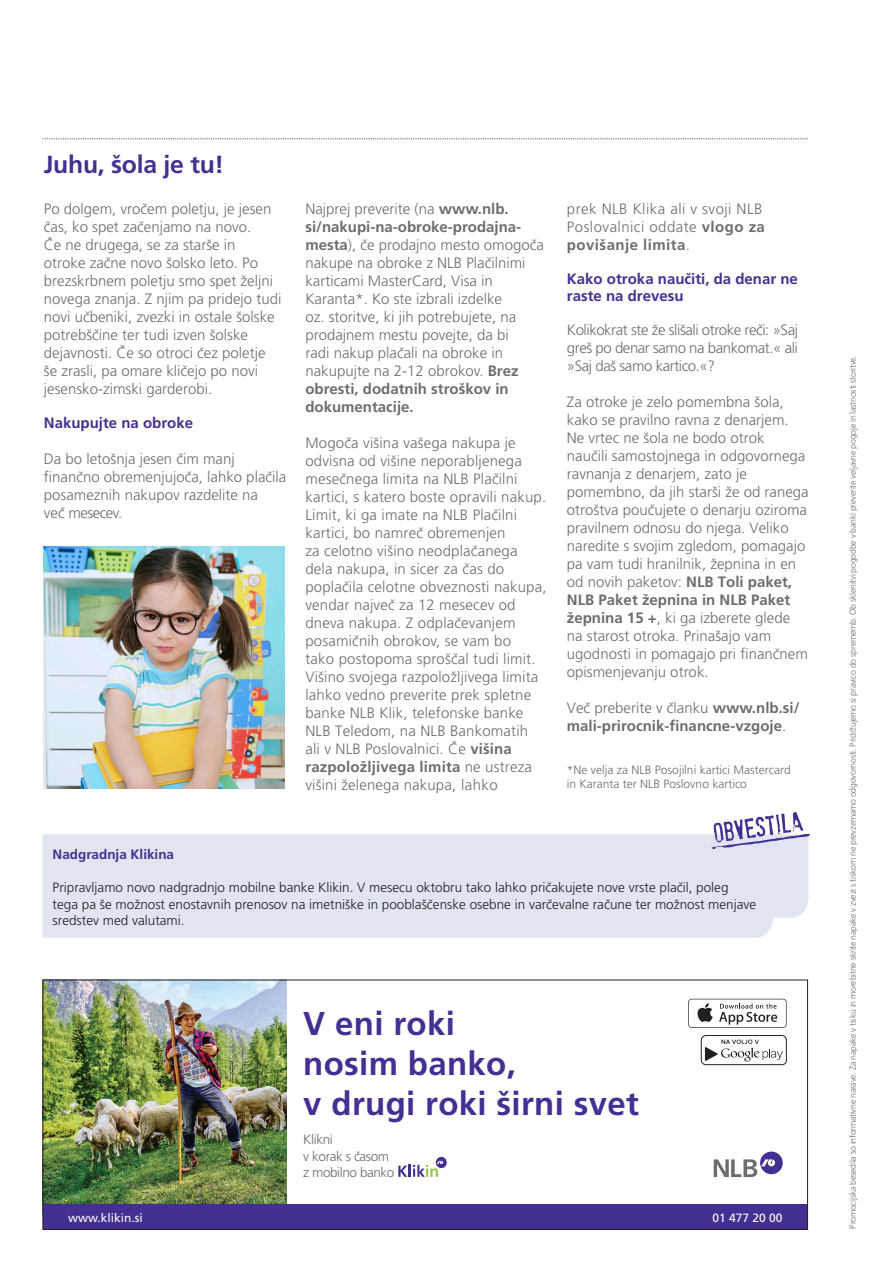
<style>
.page{position:relative;width:893px;height:1263px;background:#fff}
.page>*{position:absolute;margin:0;border:0;box-sizing:border-box;transform-origin:0 0}
.t1{font:700 33px "Frutiger LT Std";letter-spacing:.01em;color:#452f92}
.t2{font:700 24.75px "Frutiger LT Std";letter-spacing:-.01em;color:#452f92}
.t3{font:300 15px/18px "Frutiger LT Std";color:#6c6d70}
.t4{font:300 15px/18px "Frutiger LT Std";letter-spacing:.03em;color:#6c6d70}
.t5{font:700 15px/18px "Frutiger LT Std";color:#6c6d70}
.t6{font:700 15px/16.5px "Frutiger LT Std";color:#452f92}
.t7{font:300 15px "Frutiger LT Std";letter-spacing:-.035em;color:#6c6d70}
.t8{font:300 13.5px/16.5px "Frutiger LT Std";color:#231f20}
.t9{font:300 13.5px "Frutiger LT Std";letter-spacing:-.03em;color:#6c6d70}
.t10{font:700 13.5px "Frutiger LT Std";color:#452f92}
.t11{font:300 12px/14.4px "Frutiger LT Std";color:#6c6d70}
.t12{font:12px "Frutiger LT Std";color:#fff}
.t13{font:300 8.7px "Frutiger LT Std";letter-spacing:-.025em;color:#6c6d70}
.s1{font-weight:700}
.s2{font-weight:300}
</style>
<div class="page">
<svg style="left:43px;top:138px;width:765px;height:1px"></svg>
<img style="left:45px;top:982px;width:241px;height:222px">
<div style="left:43px;top:1204px;width:764px;height:26px;background:#452f92"></div>
<div style="left:760px;top:1151px;width:23px;height:23px;background:#452f92;border-radius:50%"></div>
<svg style="left:714px;top:1159px;width:61px;height:18px"></svg>
<div style="left:43px;top:980px;width:765px;height:250px;border:1px solid #231f20"></div>
<div style="left:42px;top:834px;width:766px;height:104px;background:#e0e5f1"></div>
<svg style="left:712px;top:812px;width:98px;height:37px"></svg>
<div style="left:701px;top:1035px;width:85px;height:30px;border:1px solid #231f20;border-radius:5px"></div>
<svg style="left:705px;top:1039px;width:78px;height:22px"></svg>
<svg style="left:688px;top:999px;width:98px;height:29px"></svg>
<svg style="left:436px;top:1157px;width:11px;height:11px"></svg>
<svg style="left:398px;top:1161px;width:45px;height:16px"></svg>
<img style="left:44px;top:546px;width:241px;height:243px">
<p class="t2" style="left:44px;top:150px;width:182px">Juhu, šola je tu!</p>
<p class="t3" style="left:44px;top:200px;width:239px">Po dolgem, vročem poletju, je jesen čas, ko spet začenjamo na novo.<br>Če ne drugega, se za starše in<br>otroke začne novo šolsko leto. Po brezskrbnem poletju smo spet željni novega znanja. Z njim pa pridejo tudi novi učbeniki, zvezki in ostale šolske potrebščine ter tudi izven šolske dejavnosti. Če so otroci čez poletje še zrasli, pa omare kličejo po novi jesensko-zimski garderobi.</p>
<p class="t6" style="left:44px;top:415px;width:151px">Nakupujte na obroke</p>
<p class="t3" style="left:44px;top:450px;width:244px">Da bo letošnja jesen čim manj finančno obremenjujoča, lahko plačila posameznih nakupov razdelite na</p>
<p class="t7" style="left:44px;top:504px;width:80px">več mesecev.</p>
<p class="t3" style="left:305px;top:200px;width:240px">Najprej preverite (na <span class="s1">www.nlb. si/nakupi-na-obroke-prodajna&shy;mesta</span>), če prodajno mesto omogoča nakupe na obroke z NLB Plačilnimi karticami MasterCard, Visa in<br>Karanta*. Ko ste izbrali izdelke<br>oz. storitve, ki jih potrebujete, na prodajnem mestu povejte, da bi<br>radi nakup plačali na obroke in nakupujte na 2-12 obrokov. <span class="s1">Brez obresti, dodatnih stroškov in dokumentacije.</span></p>
<p class="t3" style="left:305px;top:434px;width:212px">Mogoča višina vašega nakupa je</p>
<p class="t3" style="left:305px;top:452px;width:218px">odvisna od višine neporabljenega</p>
<p class="t3" style="left:305px;top:470px;width:214px">mesečnega limita na NLB Plačilni</p>
<p class="t3" style="left:305px;top:488px;width:243px">kartici, s katero boste opravili nakup.<br>Limit, ki ga imate na NLB Plačilni kartici, bo namreč obremenjen<br>za celotno višino neodplačanega dela nakupa, in sicer za čas do poplačila celotne obveznosti nakupa, vendar največ za 12 mesecev od dneva nakupa. Z odplačevanjem posamičnih obrokov, se vam bo<br>tako postopoma sproščal tudi limit.<br>Višino svojega razpoložljivega limita lahko vedno preverite prek spletne banke NLB Klik, telefonske banke NLB Teledom, na NLB Bankomatih<br>ali v NLB Poslovalnici. Če <span class="s1">višina razpoložljivega limita</span> ne ustreza višini želenega nakupa, lahko</p>
<p class="t4" style="left:567px;top:200px;width:200px">prek NLB Klika ali v svoji NLB<br>Poslovalnici oddate <span class="s1">vlogo za povišanje limita</span>.</p>
<p class="t6" style="left:567px;top:271px;width:232px">Kako otroka naučiti, da denar ne raste na drevesu</p>
<p class="t3" style="left:567px;top:321px;width:233px;text-align:justify">Kolikokrat ste že slišali otroke reči: »Saj greš po denar samo na bankomat.« ali »Saj daš samo kartico.«?</p>
<p class="t3" style="left:567px;top:393px;width:243px">Za otroke je zelo pomembna šola, kako se pravilno ravna z denarjem.<br>Ne vrtec ne šola ne bodo otrok naučili samostojnega in odgovornega ravnanja z denarjem, zato je pomembno, da jih starši že od ranega otroštva poučujete o denarju oziroma pravilnem odnosu do njega. Veliko naredite s svojim zgledom, pomagajo pa vam tudi hranilnik, žepnina in en od novih paketov: <span class="s1">NLB Toli paket, NLB Paket žepnina in NLB Paket žepnina 15 +</span>, ki ga izberete glede na starost otroka. Prinašajo vam ugodnosti in pomagajo pri finančnem opismenjevanju otrok.</p>
<p class="t5" style="left:567px;top:699px;width:234px"><span class="s2">Več preberite v članku</span> www.nlb.si/ mali-prirocnik-financne-vzgoje<span class="s2">.</span></p>
<p class="t11" style="left:567px;top:763px;width:225px">*Ne velja za NLB Posojilni kartici Mastercard in Karanta ter NLB Poslovno kartico</p>
<p class="t10" style="left:53px;top:847px;width:123px">Nadgradnja Klikina</p>
<p class="t8" style="left:53px;top:879px;width:705px">Pripravljamo novo nadgradnjo mobilne banke Klikin. V mesecu oktobru tako lahko pričakujete nove vrste plačil, poleg tega pa še možnost enostavnih prenosov na imetniške in pooblaščenske osebne in varčevalne račune ter možnost menjave sredstev med valutami.</p>
<p class="t1" style="left:303px;top:1004px;width:153px">V eni roki</p>
<p class="t1" style="left:303px;top:1044px;width:214px">nosim banko,</p>
<p class="t1" style="left:303px;top:1084px;width:337px">v drugi roki širni svet</p>
<p class="t9" style="left:303px;top:1132px;width:31px">Klikni</p>
<p class="t9" style="left:303px;top:1148px;width:87px">v korak s časom</p>
<p class="t9" style="left:303px;top:1164px;width:93px">z mobilno banko</p>
<p class="t12" style="left:68px;top:1210px;width:76px">www.klikin.si</p>
<p class="t12" style="left:712px;top:1210px;width:72px">01 477 20 00</p>
<p class="t13" style="left:848px;top:1228px;width:875px;rotate:-90deg">Promocijska besedila so informativne narave. Za napake v tisku in morebitne skrite napake v zvezi s tiskom ne prevzemamo odgovornosti. Pridržujemo si pravico do sprememb. Ob sklenitvi pogodbe v banki preverite veljavne pogoje in lastnosti storitve.</p>
</div>
